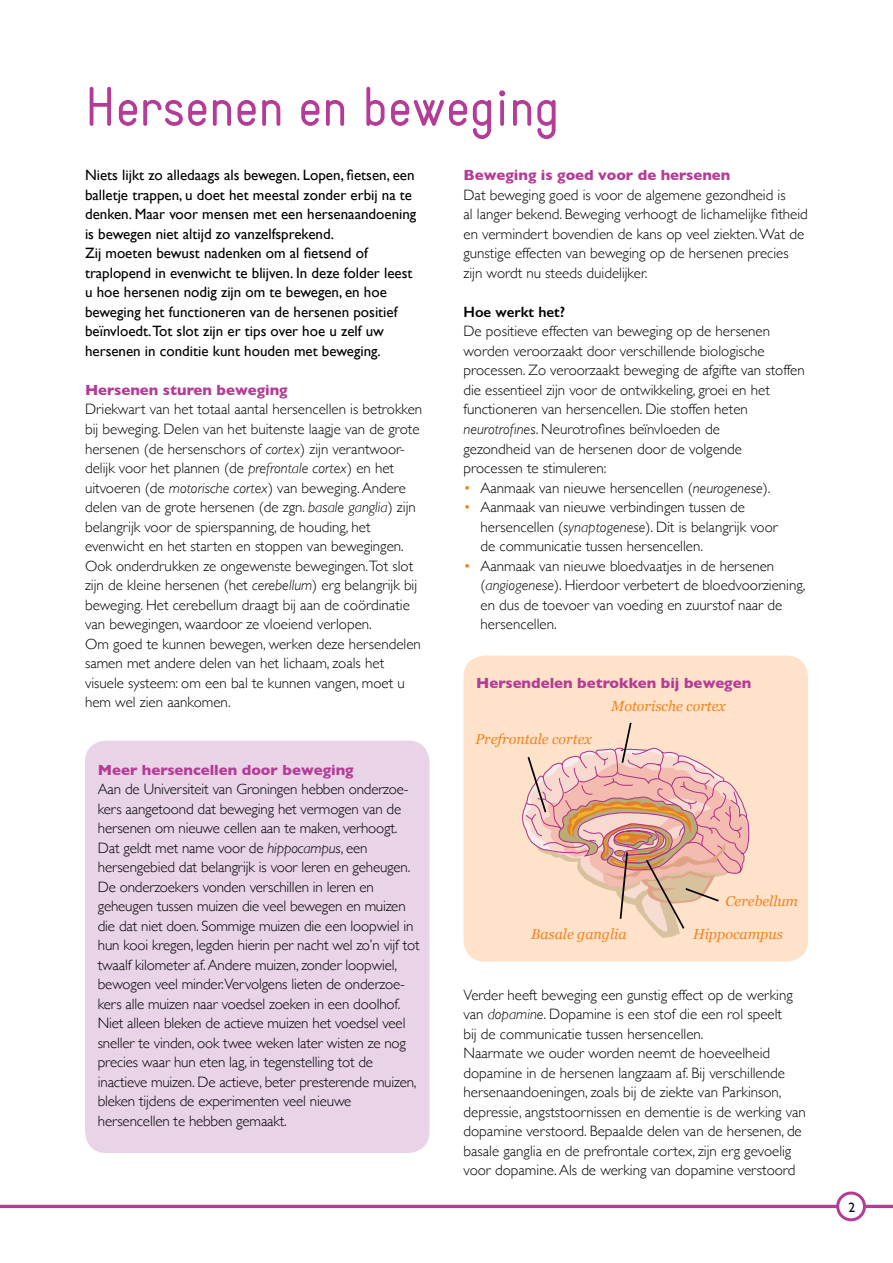
<style>
.page{position:relative;width:893px;height:1263px;background:#fff}
.page>*{position:absolute;margin:0;border:0;box-sizing:border-box;transform-origin:0 0}
.t1{font:54px "Static";color:#b43c96}
.t2{font:300 15px/19.5px "Gill Sans";color:#000}
.t3{font:15px/19.5px "Gill Sans";color:#000}
.t4{font:700 15px "Gill Sans";color:#b43c96}
.t5{font:600 15px "Gill Sans";color:#000}
.t6{font:italic 14.25px "Georgia";color:#f58220}
.t7{font:13.5px "Gill Sans";color:#000}
.s1{font-style:italic}
.s2{color:#f58220}
</style>
<div class="page">
<div style="left:85px;top:740px;width:344px;height:413px;background:#e9d3e7;border-radius:21px"></div>
<div style="left:463px;top:655px;width:345px;height:306px;background:#fee2c9;border-radius:21px"></div>
<svg style="left:522px;top:722px;width:227px;height:216px"></svg>
<hr style="left:0;top:1205px;width:893px;height:3px;background:#b43c96">
<div style="left:838px;top:1193px;width:26px;height:27px;background:#fff;border-radius:50%"></div>
<div style="left:836px;top:1191px;width:30px;height:30px;border:3px solid #b43c96;border-radius:50%"></div>
<h1 class="t1" style="left:85px;top:74px;width:476px">Hersenen en beweging</h1>
<p class="t3" style="left:85px;top:165px;width:333px">Niets lijkt zo alledaags als bewegen. Lopen, fietsen, een balletje trappen, u doet het meestal zonder erbij na te denken. Maar voor mensen met een hersenaandoening is bewegen niet altijd zo vanzelfsprekend.<br>Zij moeten bewust nadenken om al fietsend of traplopend in evenwicht te blijven. In deze folder leest u hoe hersenen nodig zijn om te bewegen, en hoe beweging het functioneren van de hersenen positief beïnvloedt.Tot slot zijn er tips over hoe u zelf uw hersenen in conditie kunt houden met beweging.</p>
<p class="t4" style="left:85px;top:378px;width:204px">Hersenen sturen beweging</p>
<p class="t2" style="left:85px;top:399px;width:339px">Driekwart van het totaal aantal hersencellen is betrokken bij beweging. Delen van het buitenste laagje van de grote hersenen (de hersenschors of <span class="s1">cortex</span>) zijn verantwoor&shy;delijk voor het plannen (de <span class="s1">prefrontale cortex</span>) en het uitvoeren (de <span class="s1">motorische cortex</span>) van beweging. Andere delen van de grote hersenen (de zgn. <span class="s1">basale ganglia</span>) zijn belangrijk voor de spierspanning, de houding, het evenwicht en het starten en stoppen van bewegingen.<br>Ook onderdrukken ze ongewenste bewegingen.Tot slot zijn de kleine hersenen (het <span class="s1">cerebellum</span>) erg belangrijk bij beweging. Het cerebellum draagt bij aan de coördinatie van bewegingen, waardoor ze vloeiend verlopen.<br>Om goed te kunnen bewegen, werken deze hersendelen samen met andere delen van het lichaam, zoals het visuele systeem: om een bal te kunnen vangen, moet u hem wel zien aankomen.</p>
<p class="t4" style="left:98px;top:758px;width:257px">Meer hersencellen door beweging</p>
<p class="t2" style="left:98px;top:779px;width:323px">Aan de Universiteit van Groningen hebben onderzoe&shy;kers aangetoond dat beweging het vermogen van de hersenen om nieuwe cellen aan te maken, verhoogt.<br>Dat geldt met name voor de <span class="s1">hippocampus</span>, een hersengebied dat belangrijk is voor leren en geheugen.<br>De onderzoekers vonden verschillen in leren en geheugen tussen muizen die veel bewegen en muizen die dat niet doen. Sommige muizen die een loopwiel in hun kooi kregen, legden hierin per nacht wel zo’n vijf tot twaalf kilometer af. Andere muizen, zonder loopwiel, bewogen veel minder.Vervolgens lieten de onderzoe&shy;kers alle muizen naar voedsel zoeken in een doolhof.<br>Niet alleen bleken de actieve muizen het voedsel veel sneller te vinden, ook twee weken later wisten ze nog precies waar hun eten lag, in tegenstelling tot de inactieve muizen. De actieve, beter presterende muizen, bleken tijdens de experimenten veel nieuwe hersencellen te hebben gemaakt.</p>
<p class="t4" style="left:463px;top:163px;width:268px">Beweging is goed voor de hersenen</p>
<p class="t2" style="left:463px;top:185px;width:346px">Dat beweging goed is voor de algemene gezondheid is<br>al langer bekend. Beweging verhoogt de lichamelijke fitheid en vermindert bovendien de kans op veel ziekten. Wat de gunstige effecten van beweging op de hersenen precies zijn wordt nu steeds duidelijker.</p>
<p class="t5" style="left:463px;top:303px;width:103px">Hoe werkt het?</p>
<p class="t2" style="left:463px;top:321px;width:343px">De positieve effecten van beweging op de hersenen worden veroorzaakt door verschillende biologische processen. Zo veroorzaakt beweging de afgifte van stoffen die essentieel zijn voor de ontwikkeling, groei en het functioneren van hersencellen. Die stoffen heten <span class="s1">neurotrofines</span>. Neurotrofines beïnvloeden de<br>gezondheid van de hersenen door de volgende processen te stimuleren:</p>
<p class="t2" style="left:463px;top:477px;width:308px"><span class="s2">•</span> Aanmaak van nieuwe hersencellen (<span class="s1">neurogenese</span>).</p>
<p class="t2" style="left:480px;top:497px;width:299px;text-indent:-17px"><span class="s2">•</span> Aanmaak van nieuwe verbindingen tussen de hersencellen (<span class="s1">synaptogenese</span>). Dit is belangrijk voor de communicatie tussen hersencellen.</p>
<p class="t2" style="left:480px;top:555px;width:326px;text-indent:-17px"><span class="s2">•</span> Aanmaak van nieuwe bloedvaatjes in de hersenen (<span class="s1">angiogenese</span>). Hierdoor verbetert de bloedvoorziening, en dus de toevoer van voeding en zuurstof naar de hersencellen.</p>
<p class="t4" style="left:476px;top:670px;width:276px">Hersendelen betrokken bij bewegen</p>
<p class="t6" style="left:475px;top:729px;width:118px">Prefrontale cortex</p>
<p class="t6" style="left:611px;top:695px;width:116px">Motorische cortex</p>
<p class="t6" style="left:531px;top:924px;width:97px">Basale ganglia</p>
<p class="t6" style="left:725px;top:891px;width:74px">Cerebellum</p>
<p class="t6" style="left:693px;top:924px;width:91px">Hippocampus</p>
<p class="t2" style="left:463px;top:984px;width:344px">Verder heeft beweging een gunstig effect op de werking van <span class="s1">dopamine</span>. Dopamine is een stof die een rol speelt<br>bij de communicatie tussen hersencellen.<br>Naarmate we ouder worden neemt de hoeveelheid dopamine in de hersenen langzaam af. Bij verschillende hersenaandoeningen, zoals bij de ziekte van Parkinson, depressie, angststoornissen en dementie is de werking van dopamine verstoord. Bepaalde delen van de hersenen, de basale ganglia en de prefrontale cortex, zijn erg gevoelig voor dopamine. Als de werking van dopamine verstoord</p>
<p class="t7" style="left:848px;top:1199px;width:8px">2</p>
</div>
